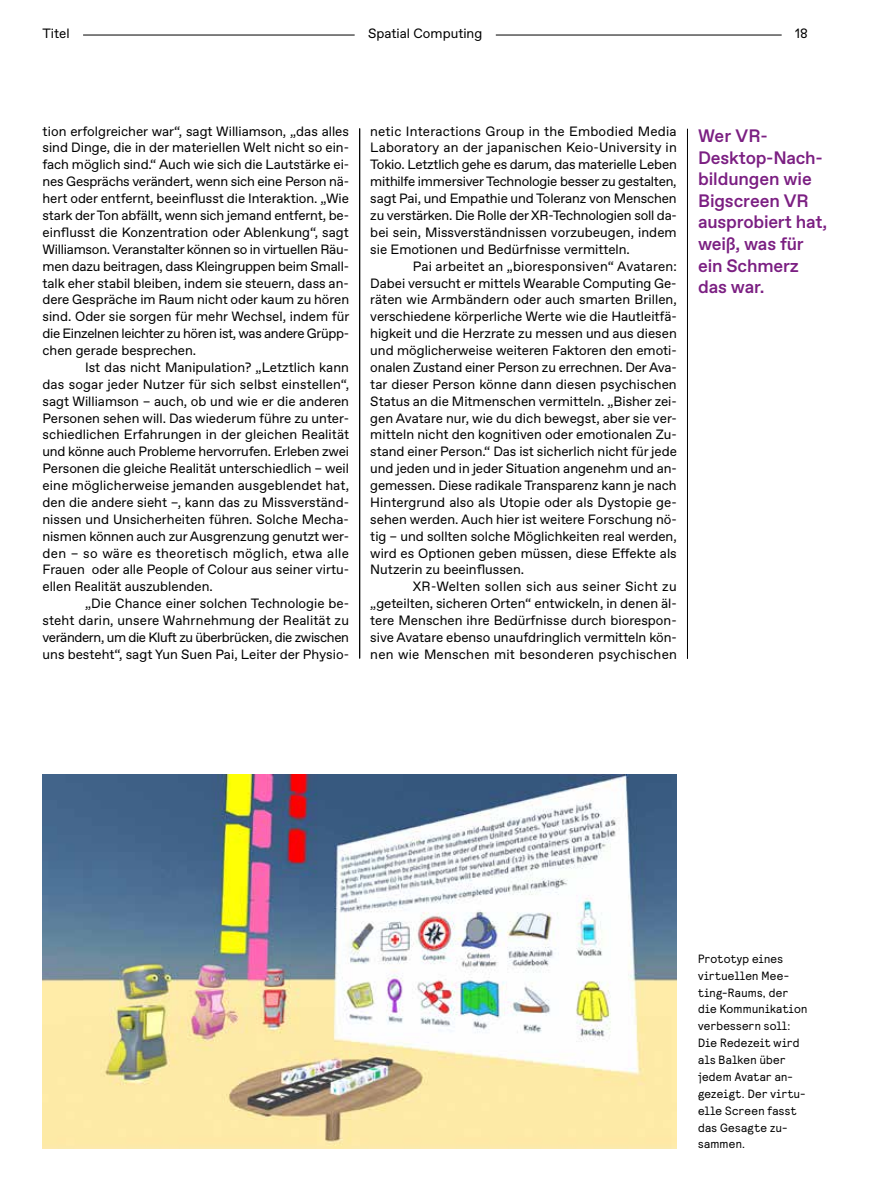
<style>
.page{position:relative;width:893px;height:1191px;background:#fff}
.page>*{position:absolute;margin:0;border:0;box-sizing:border-box;transform-origin:0 0}
.t1{font:500 18px/21.6px "ABC Favorit";letter-spacing:-.01em;color:#7b1f82}
.t2{font:13.5px/16.8px "ABC Favorit";color:#000;text-align:justify}
.t3{font:12px/16.8px "Relative Faux Pro";letter-spacing:.025em;color:#000}
</style>
<div class="page">
<hr style="left:359px;top:128px;width:1px;height:530px;background:#000">
<img style="left:43px;top:774px;width:634px;height:374px">
<hr style="left:687px;top:129px;width:1px;height:530px;background:#000">
<hr style="left:83px;top:35px;width:272px;height:1px;background:#000">
<hr style="left:496px;top:35px;width:286px;height:1px;background:#000">
<p class="t2" style="left:43px;top:25px;width:29px">Titel</p>
<p class="t2" style="left:368px;top:25px;width:116px">Spatial Computing</p>
<p class="t2" style="left:795px;top:25px;width:14px">18</p>
<p class="t2" style="left:43px;top:123px;width:308px">tion erfolgreicher war“, sagt Williamson, „das alles sind Dinge, die in der materiellen Welt nicht so ein&shy;fach möglich sind.“ Auch wie sich die Lautstärke ei&shy;nes Gesprächs verändert, wenn sich eine Person nä&shy;hert oder entfernt, beeinflusst die Interaktion. „Wie stark der Ton abfällt, wenn sich jemand entfernt, be&shy;einflusst die Konzentration oder Ablenkung“, sagt Williamson. Veranstalter können so in virtuellen Räu&shy;men dazu beitragen, dass Kleingruppen beim Small&shy;talk eher stabil bleiben, indem sie steuern, dass an&shy;dere Gespräche im Raum nicht oder kaum zu hören sind. Oder sie sorgen für mehr Wechsel, indem für die Einzelnen leichter zu hören ist, was andere Grüpp&shy;chen gerade besprechen.</p>
<p class="t2" style="left:43px;top:359px;width:308px;text-indent:43px">Ist das nicht Manipulation? „Letztlich kann das sogar jeder Nutzer für sich selbst einstellen“, sagt Williamson – auch, ob und wie er die anderen Personen sehen will. Das wiederum führe zu unter&shy;schiedlichen Erfahrungen in der gleichen Realität und könne auch Probleme hervorrufen. Erleben zwei Personen die gleiche Realität unterschiedlich – weil eine möglicherweise jemanden ausgeblendet hat, den die andere sieht –, kann das zu Missverständ&shy;nissen und Unsicherheiten führen. Solche Mecha&shy;nismen können auch zur Ausgrenzung genutzt wer&shy;den – so wäre es theoretisch möglich, etwa alle Frauen oder alle People of Colour aus seiner virtu&shy;ellen Realität auszublenden.</p>
<p class="t2" style="left:43px;top:595px;width:308px;text-indent:43px">„Die Chance einer solchen Technologie be&shy;steht darin, unsere Wahrnehmung der Realität zu verändern, um die Kluft zu überbrücken, die zwischen uns besteht“, sagt Yun Suen Pai, Leiter der Physio-</p>
<p class="t2" style="left:370px;top:123px;width:308px">netic Interactions Group in the Embodied Media Laboratory an der japanischen Keio-University in Tokio. Letztlich gehe es darum, das materielle Leben mithilfe immersiver Technologie besser zu gestalten, sagt Pai, und Empathie und Toleranz von Menschen zu verstärken. Die Rolle der XR-Technologien soll da&shy;bei sein, Missverständnissen vorzubeugen, indem sie Emotionen und Bedürfnisse vermitteln.</p>
<p class="t2" style="left:370px;top:258px;width:308px;text-indent:43px">Pai arbeitet an „bioresponsiven“ Avataren:<br>Dabei versucht er mittels Wearable Computing Ge&shy;räten wie Armbändern oder auch smarten Brillen, verschiedene körperliche Werte wie die Hautleitfä&shy;higkeit und die Herzrate zu messen und aus diesen und möglicherweise weiteren Faktoren den emoti&shy;onalen Zustand einer Person zu errechnen. Der Ava&shy;tar dieser Person könne dann diesen psychischen Status an die Mitmenschen vermitteln. „Bisher zei&shy;gen Avatare nur, wie du dich bewegst, aber sie ver&shy;mitteln nicht den kognitiven oder emotionalen Zu&shy;stand einer Person.“ Das ist sicherlich nicht für jede und jeden und in jeder Situation angenehm und an&shy;gemessen. Diese radikale Transparenz kann je nach Hintergrund also als Utopie oder als Dystopie ge&shy;sehen werden. Auch hier ist weitere Forschung nö&shy;tig – und sollten solche Möglichkeiten real werden, wird es Optionen geben müssen, diese Effekte als Nutzerin zu beeinflussen.</p>
<p class="t2" style="left:370px;top:578px;width:308px;text-indent:43px">XR-Welten sollen sich aus seiner Sicht zu „geteilten, sicheren Orten“ entwickeln, in denen äl&shy;tere Menschen ihre Bedürfnisse durch biorespon&shy;sive Avatare ebenso unaufdringlich vermitteln kön&shy;nen wie Menschen mit besonderen psychischen</p>
<h1 class="t1" style="left:698px;top:125px;width:131px">Wer VR-<br>Desktop-Nach&shy;bildungen wie<br>Bigscreen VR ausprobiert hat, weiß, was für ein Schmerz das war.</h1>
<p class="t3" style="left:698px;top:950px;width:111px">Prototyp eines virtuellen Mee&shy;ting-Raums, der die Kommunikation verbessern soll:<br>Die Redezeit wird als Balken über jedem Avatar an&shy;gezeigt. Der virtu&shy;elle Screen fasst das Gesagte zu&shy;sammen.</p>
</div>
